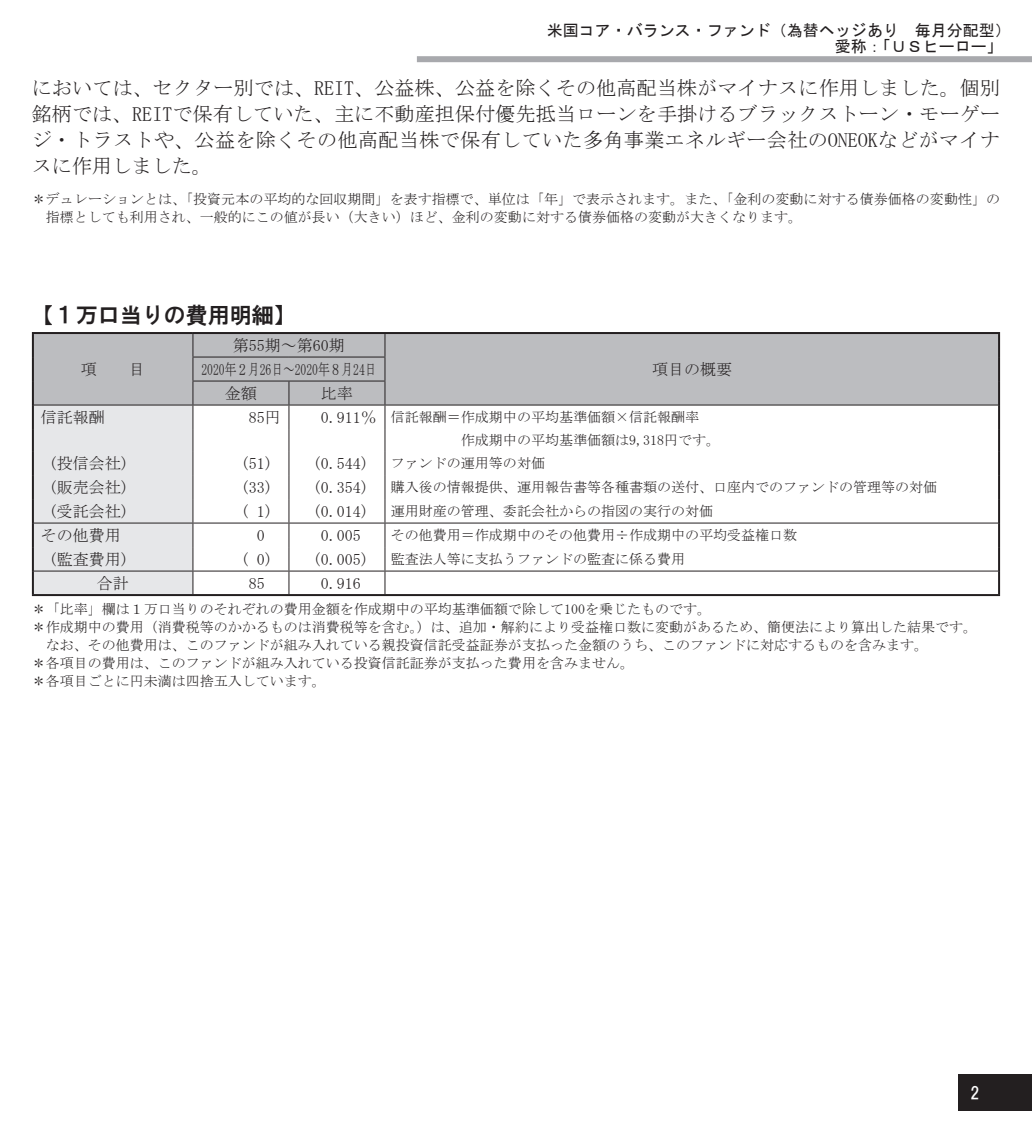
<style>
.page{position:relative;width:1032px;height:1134px;background:#fff}
.page>*{position:absolute;margin:0;border:0;box-sizing:border-box;transform-origin:0 0}
.t1{font:22px "HGS Gothic E";color:#231f20}
.t2{font:20px/26px "MS Mincho";letter-spacing:.02em;color:#231f20;text-align:justify}
.t3{font:16.6px "HGS Gothic E";color:#fff}
.t4{font:16px/23.8px "MS Mincho";color:#231f20;text-align:center}
.t5{font:16px/16px "MS Gothic";color:#231f20}
.t6{font:14px/18px "MS Mincho";color:#231f20}
.s1{font-size:16px}
</style>
<div class="page">
<div style="left:417px;top:56px;width:615px;height:6px;background:#a8a9ad"></div>
<div style="left:958px;top:1074px;width:74px;height:37px;background:#231f20"></div>
<div style="left:193px;top:334px;width:805px;height:71px;background:#bcbdc0"></div>
<hr style="left:32px;top:332px;width:161px;height:2px;background:#231f20">
<hr style="left:32px;top:334px;width:2px;height:23px;background:#231f20">
<hr style="left:32px;top:357px;width:2px;height:24px;background:#231f20">
<hr style="left:32px;top:381px;width:2px;height:24px;background:#231f20">
<hr style="left:193px;top:332px;width:807px;height:2px;background:#231f20">
<hr style="left:998px;top:334px;width:2px;height:23px;background:#231f20">
<hr style="left:998px;top:357px;width:2px;height:24px;background:#231f20">
<hr style="left:998px;top:381px;width:2px;height:24px;background:#231f20">
<hr style="left:32px;top:405px;width:2px;height:24px;background:#231f20">
<hr style="left:998px;top:405px;width:2px;height:24px;background:#231f20">
<hr style="left:32px;top:429px;width:2px;height:22px;background:#231f20">
<hr style="left:998px;top:429px;width:2px;height:22px;background:#231f20">
<hr style="left:32px;top:451px;width:2px;height:24px;background:#231f20">
<hr style="left:998px;top:451px;width:2px;height:24px;background:#231f20">
<hr style="left:32px;top:475px;width:2px;height:24px;background:#231f20">
<hr style="left:998px;top:475px;width:2px;height:24px;background:#231f20">
<hr style="left:32px;top:499px;width:2px;height:24px;background:#231f20">
<hr style="left:998px;top:499px;width:2px;height:24px;background:#231f20">
<hr style="left:32px;top:523px;width:2px;height:24px;background:#231f20">
<hr style="left:998px;top:523px;width:2px;height:24px;background:#231f20">
<hr style="left:32px;top:547px;width:2px;height:24px;background:#231f20">
<hr style="left:998px;top:547px;width:2px;height:24px;background:#231f20">
<hr style="left:32px;top:571px;width:2px;height:23px;background:#231f20">
<hr style="left:998px;top:571px;width:2px;height:23px;background:#231f20">
<hr style="left:32px;top:594px;width:968px;height:2px;background:#231f20">
<hr style="left:192px;top:357px;width:97px;height:1px;background:#231f20">
<hr style="left:289px;top:357px;width:96px;height:1px;background:#231f20">
<hr style="left:192px;top:381px;width:97px;height:1px;background:#231f20">
<hr style="left:289px;top:381px;width:96px;height:1px;background:#231f20">
<hr style="left:34px;top:405px;width:255px;height:1px;background:#231f20">
<hr style="left:289px;top:405px;width:96px;height:1px;background:#231f20">
<hr style="left:385px;top:405px;width:613px;height:1px;background:#231f20">
<hr style="left:34px;top:523px;width:255px;height:1px;background:#231f20">
<hr style="left:289px;top:523px;width:96px;height:1px;background:#231f20">
<hr style="left:385px;top:523px;width:613px;height:1px;background:#231f20">
<hr style="left:34px;top:571px;width:255px;height:1px;background:#231f20">
<svg style="left:33px;top:334px;width:160px;height:261px;background:#cdced0"></svg>
<hr style="left:289px;top:571px;width:96px;height:1px;background:#231f20">
<svg style="left:288px;top:382px;width:1px;height:212px"></svg>
<hr style="left:385px;top:571px;width:613px;height:1px;background:#231f20">
<svg style="left:384px;top:334px;width:1px;height:260px"></svg>
<p class="t5" style="left:835px;top:23px;width:177px;text-indent:-288px">米国コア・バランス・ファンド（為替ヘッジあり　毎月分配型）愛称：「ＵＳヒーロー」</p>
<h2 class="t2" style="left:32px;top:75px;width:970px">においては、セクター別では、REIT、公益株、公益を除くその他高配当株がマイナスに作用しました。個別銘柄では、REITで保有していた、主に不動産担保付優先抵当ローンを手掛けるブラックストーン・モーゲージ・トラストや、公益を除くその他高配当株で保有していた多角事業エネルギー会社のONEOKなどがマイナスに作用しました。</h2>
<p class="t6" style="left:46px;top:190px;width:956px;text-indent:-14px">＊ デュレーションとは、「投資元本の平均的な回収期間」を表す指標で、単位は「年」で表示されます。また、「金利の変動に対する債券価格の変動性」の指標としても利用され、一般的にこの値が長い（大きい）ほど、金利の変動に対する債券価格の変動が大きくなります。</p>
<h1 class="t1" style="left:32px;top:304px;width:266px">【１万口当りの費用明細】</h1>
<p class="t4" style="left:81px;top:357px;width:66px">項　　目</p>
<p class="t4" style="left:201px;top:333px;width:177px">第55期～第60期<br>2020年２月26日～2020年８月24日</p>
<p class="t4" style="left:225px;top:381px;width:33px">金額</p>
<p class="t4" style="left:321px;top:381px;width:33px">比率</p>
<p class="t4" style="left:652px;top:357px;width:81px">項目の概要</p>
<p class="t4" style="left:41px;top:405px;width:65px">信託報酬</p>
<p class="t4" style="left:249px;top:405px;width:33px">85円</p>
<p class="t6" style="left:391px;top:406px;width:330px;line-height:22.8px;text-indent:-70px"><span class="s1">0.911％</span> 信託報酬＝作成期中の平均基準価額×信託報酬率<br>　　　　　作成期中の平均基準価額は9,318円です。</p>
<p class="t4" style="left:49px;top:451px;width:82px">(投信会社)</p>
<p class="t4" style="left:241px;top:451px;width:33px">(51)</p>
<p class="t4" style="left:313px;top:451px;width:57px">(0.544)</p>
<p class="t6" style="left:391px;top:454px;width:155px">ファンドの運用等の対価</p>
<p class="t4" style="left:49px;top:475px;width:82px">(販売会社)</p>
<p class="t4" style="left:241px;top:475px;width:33px">(33)</p>
<p class="t4" style="left:313px;top:475px;width:57px">(0.354)</p>
<p class="t6" style="left:391px;top:478px;width:547px">購入後の情報提供、運用報告書等各種書類の送付、口座内でのファンドの管理等の対価</p>
<p class="t4" style="left:49px;top:499px;width:82px">(受託会社)</p>
<p class="t4" style="left:241px;top:499px;width:33px">( 1)</p>
<p class="t4" style="left:313px;top:499px;width:57px">(0.014)</p>
<p class="t6" style="left:391px;top:502px;width:323px">運用財産の管理、委託会社からの指図の実行の対価</p>
<p class="t4" style="left:41px;top:523px;width:81px">その他費用</p>
<p class="t4" style="left:257px;top:523px;width:9px">0</p>
<p class="t4" style="left:321px;top:523px;width:41px">0.005</p>
<p class="t6" style="left:391px;top:526px;width:407px">その他費用＝作成期中のその他費用÷作成期中の平均受益権口数</p>
<p class="t4" style="left:49px;top:547px;width:82px">(監査費用)</p>
<p class="t4" style="left:241px;top:547px;width:33px">( 0)</p>
<p class="t4" style="left:313px;top:547px;width:57px">(0.005)</p>
<p class="t6" style="left:391px;top:550px;width:295px">監査法人等に支払うファンドの監査に係る費用</p>
<p class="t4" style="left:97px;top:571px;width:34px">合計</p>
<p class="t4" style="left:249px;top:571px;width:17px">85</p>
<p class="t4" style="left:321px;top:571px;width:41px">0.916</p>
<p class="t6" style="left:32px;top:600px;width:947px">＊「比率」欄は１万口当りのそれぞれの費用金額を作成期中の平均基準価額で除して100を乗じたものです。<br>＊作成期中の費用（消費税等のかかるものは消費税等を含む。）は、追加・解約により受益権口数に変動があるため、簡便法により算出した結果です。　なお、その他費用は、このファンドが組み入れている親投資信託受益証券が支払った金額のうち、このファンドに対応するものを含みます。<br>＊各項目の費用は、このファンドが組み入れている投資信託証券が支払った費用を含みません。<br>＊各項目ごとに円未満は四捨五入しています。</p>
<p class="t3" style="left:970px;top:1085px;width:11px">2</p>
</div>
